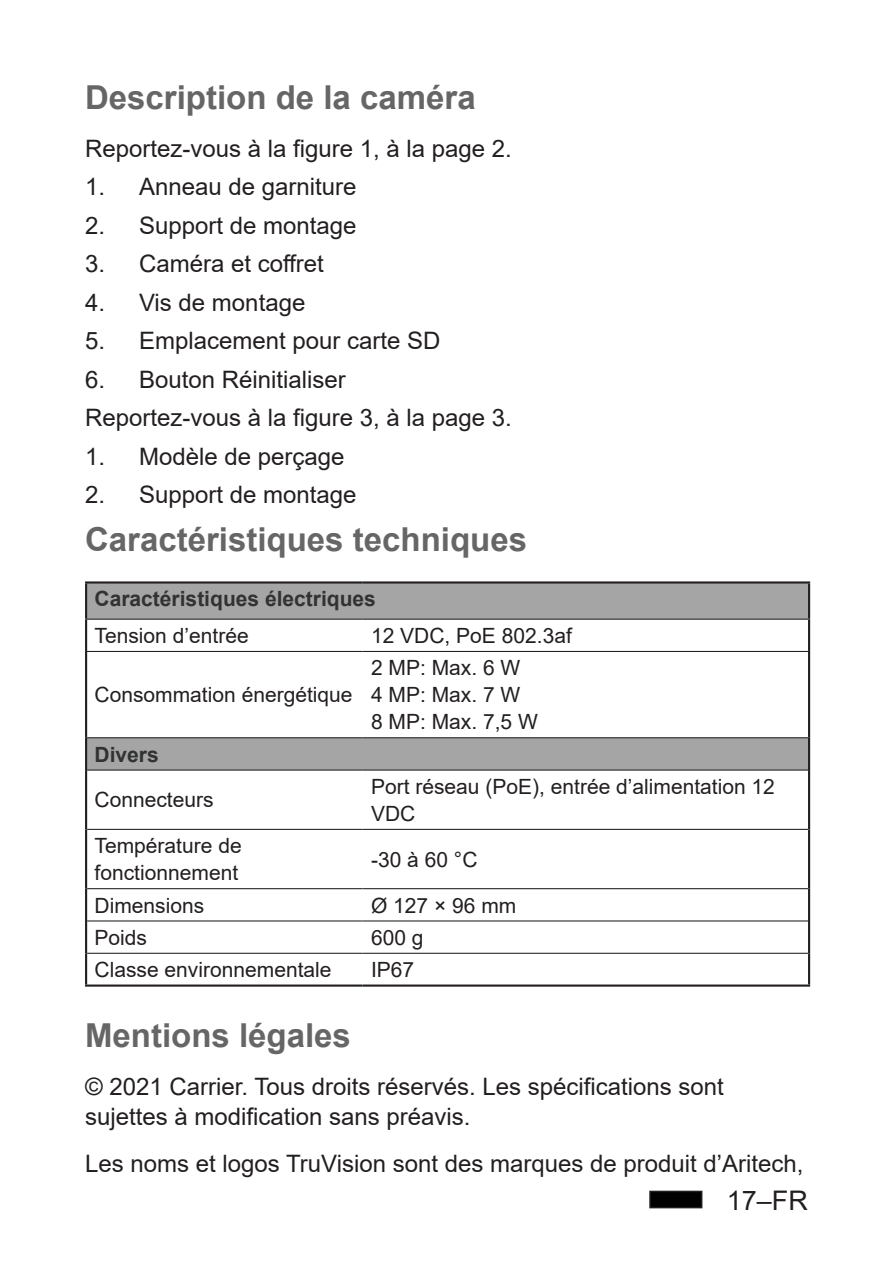
<style>
.page{position:relative;width:893px;height:1263px;background:#fff}
.page>*{position:absolute;margin:0;border:0;box-sizing:border-box;transform-origin:0 0}
.t1{font:700 33px "Arial";color:#666}
.t2{font:27px "Arial";color:#231f20}
.t3{font:24px/38.5px "Arial";color:#231f20}
.t4{font:21px/27px "Arial";color:#231f20}
.t5{font:700 21px "Arial";color:#313232}
</style>
<div class="page">
<div style="left:650px;top:1191px;width:52px;height:16px;background:#000"></div>
<div style="left:649px;top:1191px;width:53px;height:17px;border:2px solid #231f20"></div>
<svg style="left:87px;top:583px;width:721px;height:186px"></svg>
<hr style="left:85px;top:619px;width:278px;height:1px;background:#231f20">
<hr style="left:363px;top:619px;width:447px;height:1px;background:#231f20">
<hr style="left:85px;top:651px;width:278px;height:1px;background:#231f20">
<hr style="left:363px;top:651px;width:447px;height:1px;background:#231f20">
<hr style="left:87px;top:737px;width:276px;height:1px;background:#231f20">
<hr style="left:363px;top:737px;width:445px;height:1px;background:#231f20">
<hr style="left:87px;top:769px;width:276px;height:2px;background:#231f20">
<hr style="left:363px;top:769px;width:445px;height:2px;background:#231f20">
<hr style="left:87px;top:829px;width:276px;height:1px;background:#231f20">
<hr style="left:363px;top:829px;width:445px;height:1px;background:#231f20">
<hr style="left:87px;top:888px;width:276px;height:1px;background:#231f20">
<hr style="left:363px;top:888px;width:445px;height:1px;background:#231f20">
<hr style="left:87px;top:920px;width:276px;height:1px;background:#231f20">
<hr style="left:363px;top:920px;width:445px;height:1px;background:#231f20">
<hr style="left:85px;top:583px;width:2px;height:36px;background:#231f20">
<hr style="left:85px;top:652px;width:2px;height:86px;background:#231f20">
<hr style="left:85px;top:738px;width:2px;height:32px;background:#231f20">
<hr style="left:85px;top:770px;width:2px;height:59px;background:#231f20">
<hr style="left:85px;top:829px;width:2px;height:60px;background:#231f20">
<hr style="left:85px;top:889px;width:2px;height:32px;background:#231f20">
<hr style="left:85px;top:921px;width:2px;height:32px;background:#231f20">
<hr style="left:85px;top:953px;width:2px;height:31px;background:#231f20">
<hr style="left:85px;top:620px;width:2px;height:31px;background:#231f20">
<hr style="left:808px;top:583px;width:2px;height:36px;background:#231f20">
<hr style="left:808px;top:652px;width:2px;height:86px;background:#231f20">
<hr style="left:808px;top:738px;width:2px;height:32px;background:#231f20">
<hr style="left:808px;top:770px;width:2px;height:59px;background:#231f20">
<hr style="left:808px;top:829px;width:2px;height:60px;background:#231f20">
<hr style="left:808px;top:889px;width:2px;height:32px;background:#231f20">
<hr style="left:808px;top:921px;width:2px;height:32px;background:#231f20">
<hr style="left:808px;top:953px;width:2px;height:31px;background:#231f20">
<hr style="left:808px;top:620px;width:2px;height:31px;background:#231f20">
<hr style="left:85px;top:581px;width:278px;height:2px;background:#231f20">
<hr style="left:363px;top:581px;width:447px;height:2px;background:#231f20">
<hr style="left:85px;top:984px;width:278px;height:3px;background:#231f20">
<hr style="left:363px;top:984px;width:447px;height:3px;background:#231f20">
<hr style="left:87px;top:953px;width:276px;height:1px;background:#231f20">
<hr style="left:363px;top:953px;width:445px;height:1px;background:#231f20">
<h1 class="t1" style="left:85px;top:74px;width:392px">Description de la caméra</h1>
<p class="t3" style="left:85px;top:129px;width:428px">Reportez-vous à la figure 1, à la page 2.</p>
<p class="t3" style="left:85px;top:167px;width:273px">1. Anneau de garniture</p>
<p class="t3" style="left:85px;top:206px;width:273px">2. Support de montage</p>
<p class="t3" style="left:85px;top:244px;width:240px">3. Caméra et coffret</p>
<p class="t3" style="left:85px;top:283px;width:222px">4. Vis de montage</p>
<p class="t3" style="left:85px;top:321px;width:357px">5. Emplacement pour carte SD</p>
<p class="t3" style="left:85px;top:360px;width:428px">6. Bouton Réinitialiser<br>Reportez-vous à la figure 3, à la page 3.</p>
<p class="t3" style="left:85px;top:437px;width:261px">1. Modèle de perçage</p>
<p class="t3" style="left:85px;top:475px;width:273px">2. Support de montage</p>
<h1 class="t1" style="left:85px;top:516px;width:443px">Caractéristiques techniques</h1>
<p class="t5" style="left:95px;top:584px;width:283px">Caractéristiques électriques</p>
<p class="t4" style="left:95px;top:622px;width:156px">Tension d’entrée</p>
<p class="t4" style="left:371px;top:622px;width:202px">12 VDC, PoE 802.3af</p>
<p class="t4" style="left:95px;top:681px;width:259px">Consommation énergétique</p>
<p class="t5" style="left:95px;top:739px;width:66px">Divers</p>
<p class="t4" style="left:95px;top:786px;width:121px">Connecteurs</p>
<p class="t4" style="left:95px;top:832px;width:149px">Température de fonctionnement</p>
<p class="t4" style="left:371px;top:654px;width:168px">2 MP: Max. 6 W<br>4 MP: Max. 7 W<br>8 MP: Max. 7,5 W</p>
<p class="t4" style="left:371px;top:773px;width:405px">Port réseau (PoE), entrée d’alimentation 12<br>VDC</p>
<p class="t4" style="left:371px;top:846px;width:108px">-30 à 60 °C</p>
<p class="t4" style="left:95px;top:891px;width:111px">Dimensions</p>
<p class="t4" style="left:371px;top:891px;width:147px">Ø 127 × 96 mm</p>
<p class="t4" style="left:95px;top:924px;width:54px">Poids</p>
<p class="t4" style="left:371px;top:924px;width:54px">600 g</p>
<p class="t4" style="left:95px;top:956px;width:238px">Classe environnementale</p>
<p class="t4" style="left:371px;top:956px;width:45px">IP67</p>
<h1 class="t1" style="left:85px;top:1012px;width:267px">Mentions légales</h1>
<p class="t3" style="left:85px;top:1071px;width:640px;line-height:30px">© 2021 Carrier. Tous droits réservés. Les spécifications sont sujettes à modification sans préavis.</p>
<p class="t3" style="left:85px;top:1144px;width:720px">Les noms et logos TruVision sont des marques de produit d’Aritech,</p>
<p class="t2" style="left:727px;top:1181px;width:83px">17–FR</p>
</div>
